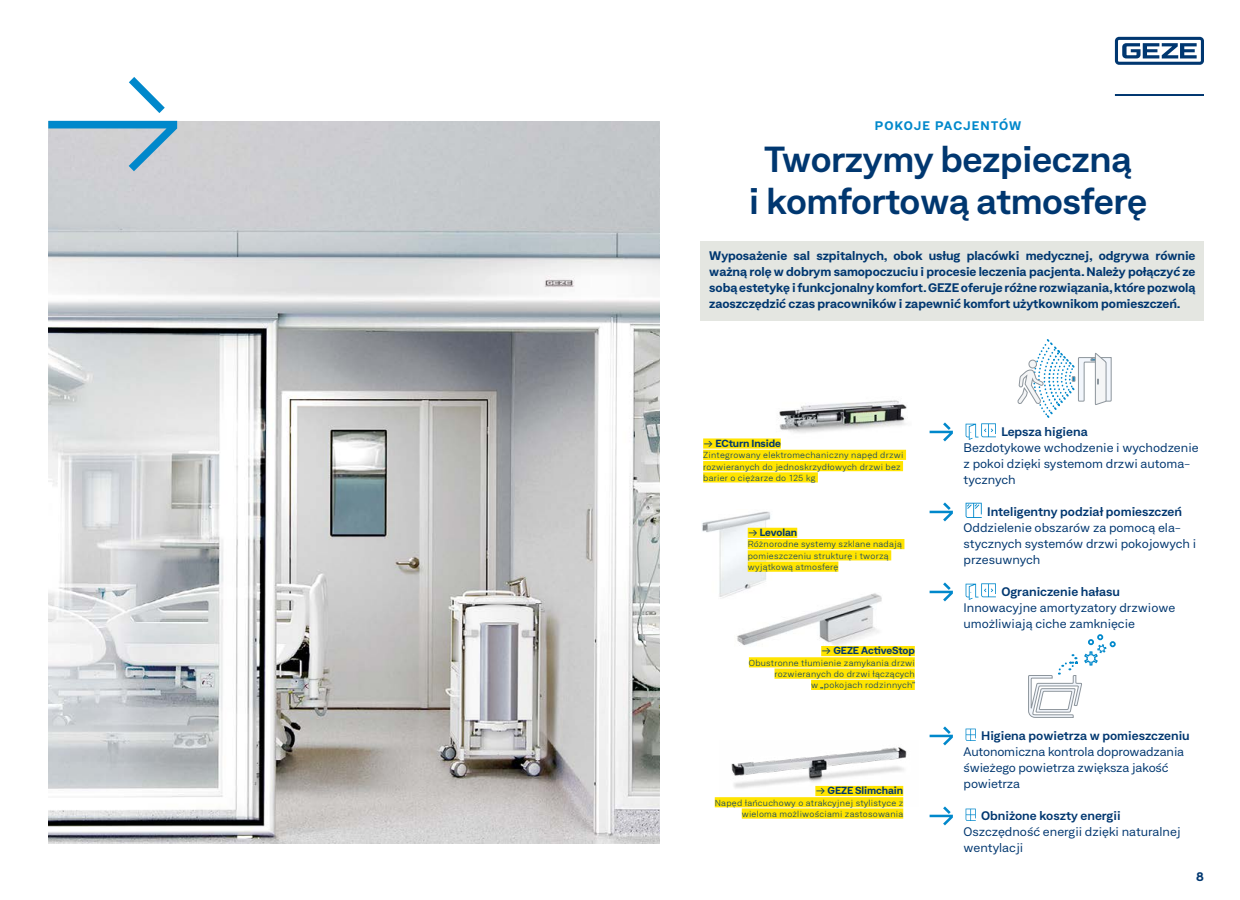
<style>
.page{position:relative;width:1240px;height:900px;background:#fff}
.page>*{position:absolute;margin:0;border:0;box-sizing:border-box;transform-origin:0 0}
.t1{font:600 expanded 35px/42px "Neufile Grotesk";letter-spacing:-.01em;color:#003770;text-align:center}
.t2{font:expanded 12px/16px "Neufile Grotesk";color:#003770}
.t3{font:700 expanded 12px/16px "Neufile Grotesk";letter-spacing:-.005em;color:#003770;text-align:justify}
.t4{font:600 expanded 12px "Neufile Grotesk";color:#003770}
.t5{font:700 expanded 12px "Neufile Grotesk";letter-spacing:.1em;color:#0088cb}
.t6{font:700 expanded 10px "Neufile Grotesk";letter-spacing:-.01em;color:#003770}
.t7{font:300 expanded 8.5px/11.3px "Neufile Grotesk";letter-spacing:.03em;color:#003770;text-align:right}
.s1{font-weight:800}
</style>
<div class="page">
<img style="left:737px;top:593px;width:150px;height:69px">
<div style="left:821px;top:646px;width:94px;height:10px;background:#ffe400"></div>
<div style="left:749px;top:657px;width:166px;height:10px;background:#ffe400"></div>
<div style="left:775px;top:669px;width:140px;height:10px;background:#ffe400"></div>
<div style="left:811px;top:680px;width:104px;height:10px;background:#ffe400"></div>
<img style="left:48px;top:121px;width:612px;height:722px">
<svg style="left:1115px;top:37px;width:89px;height:28px"></svg>
<hr style="left:1115px;top:94px;width:89px;height:2px;background:#003770">
<svg style="left:930px;top:422px;width:23px;height:19px"></svg>
<svg style="left:966px;top:423px;width:30px;height:17px"></svg>
<svg style="left:930px;top:502px;width:23px;height:19px"></svg>
<svg style="left:966px;top:503px;width:16px;height:15px"></svg>
<svg style="left:930px;top:582px;width:23px;height:19px"></svg>
<svg style="left:966px;top:583px;width:30px;height:17px"></svg>
<svg style="left:930px;top:726px;width:23px;height:19px"></svg>
<svg style="left:966px;top:729px;width:10px;height:12px"></svg>
<svg style="left:930px;top:806px;width:23px;height:19px"></svg>
<svg style="left:966px;top:809px;width:10px;height:12px"></svg>
<div style="left:701px;top:241px;width:503px;height:79px;background:#e4e6e1"></div>
<img style="left:759px;top:400px;width:148px;height:54px">
<div style="left:703px;top:438px;width:78px;height:11px;background:#ffe400"></div>
<div style="left:703px;top:450px;width:203px;height:10px;background:#ffe400"></div>
<div style="left:703px;top:461px;width:200px;height:10px;background:#ffe400"></div>
<div style="left:703px;top:472px;width:115px;height:10px;background:#ffe400"></div>
<img style="left:702px;top:511px;width:89px;height:93px">
<div style="left:748px;top:528px;width:49px;height:10px;background:#ffe400"></div>
<div style="left:748px;top:539px;width:156px;height:10px;background:#ffe400"></div>
<div style="left:748px;top:550px;width:143px;height:10px;background:#ffe400"></div>
<div style="left:748px;top:562px;width:90px;height:10px;background:#ffe400"></div>
<img style="left:731px;top:747px;width:176px;height:60px">
<div style="left:815px;top:786px;width:88px;height:10px;background:#ffe400"></div>
<div style="left:715px;top:797px;width:188px;height:10px;background:#ffe400"></div>
<div style="left:742px;top:808px;width:161px;height:11px;background:#ffe400"></div>
<svg style="left:1017px;top:340px;width:95px;height:78px"></svg>
<svg style="left:48px;top:121px;width:129px;height:50px;background:#a2bfd1"></svg>
<svg style="left:129px;top:77px;width:36px;height:36px"></svg>
<svg style="left:1028px;top:634px;width:88px;height:84px"></svg>
<h2 class="t5" style="left:875px;top:118px;width:148px">POKOJE PACJENTÓW</h2>
<h1 class="t1" style="left:749px;top:138px;width:400px">Tworzymy bezpieczną<br>i komfortową atmosferę</h1>
<p class="t3" style="left:709px;top:247px;width:488px">Wyposażenie sal szpitalnych, obok usług placówki medycznej, odgrywa równie ważną rolę w dobrym samopoczuciu i procesie leczenia pacjenta. Należy połączyć ze sobą estetykę i funkcjonalny komfort. GEZE oferuje różne rozwiązania, które pozwolą zaoszczędzić czas pracowników i zapewnić komfort użytkownikom pomieszczeń.</p>
<p class="t6" style="left:703px;top:437px;width:79px"><span class="s1">→</span> ECturn Inside</p>
<p class="t7" style="left:703px;top:449px;width:202px;text-align:left">Zintegrowany elektromechaniczny napęd drzwi rozwieranych do jednoskrzydłowych drzwi bez barier o ciężarze do 125 kg</p>
<p class="t6" style="left:748px;top:526px;width:51px"><span class="s1">→</span> Levolan</p>
<p class="t7" style="left:748px;top:539px;width:156px;text-align:left">Różnorodne systemy szklane nadają pomieszczeniu strukturę i tworzą wyjątkową atmosferę</p>
<p class="t6" style="left:821px;top:644px;width:95px"><span class="s1">→</span> GEZE ActiveStop</p>
<p class="t7" style="left:749px;top:657px;width:168px">Obustronne tłumienie zamykania drzwi rozwieranych do drzwi łączących<br>w „pokojach rodzinnych”</p>
<p class="t6" style="left:815px;top:784px;width:89px"><span class="s1">→</span> GEZE Slimchain</p>
<p class="t7" style="left:715px;top:797px;width:190px">Napęd łańcuchowy o atrakcyjnej stylistyce z wieloma możliwościami zastosowania</p>
<h2 class="t4" style="left:1001px;top:424px;width:88px">Lepsza higiena</h2>
<h2 class="t2" style="left:964px;top:439px;width:237px">Bezdotykowe wchodzenie i wychodzenie z pokoi dzięki systemom drzwi automa&shy;tycznych</h2>
<h2 class="t4" style="left:987px;top:504px;width:196px">Inteligentny podział pomieszczeń</h2>
<h2 class="t2" style="left:964px;top:519px;width:234px">Oddzielenie obszarów za pomocą ela&shy;stycznych systemów drzwi pokojowych i przesuwnych</h2>
<h2 class="t4" style="left:1001px;top:584px;width:120px">Ograniczenie hałasu</h2>
<h2 class="t2" style="left:964px;top:599px;width:213px">Innowacyjne amortyzatory drzwiowe umożliwiają ciche zamknięcie</h2>
<h2 class="t4" style="left:981px;top:728px;width:210px">Higiena powietrza w pomieszczeniu</h2>
<h2 class="t2" style="left:964px;top:743px;width:222px">Autonomiczna kontrola doprowadzania świeżego powietrza zwiększa jakość powietrza</h2>
<h2 class="t4" style="left:981px;top:808px;width:141px">Obniżone koszty energii</h2>
<h2 class="t2" style="left:964px;top:823px;width:219px">Oszczędność energii dzięki naturalnej wentylacji</h2>
<h2 class="t3" style="left:1196px;top:868px;width:9px">8</h2>
</div>
